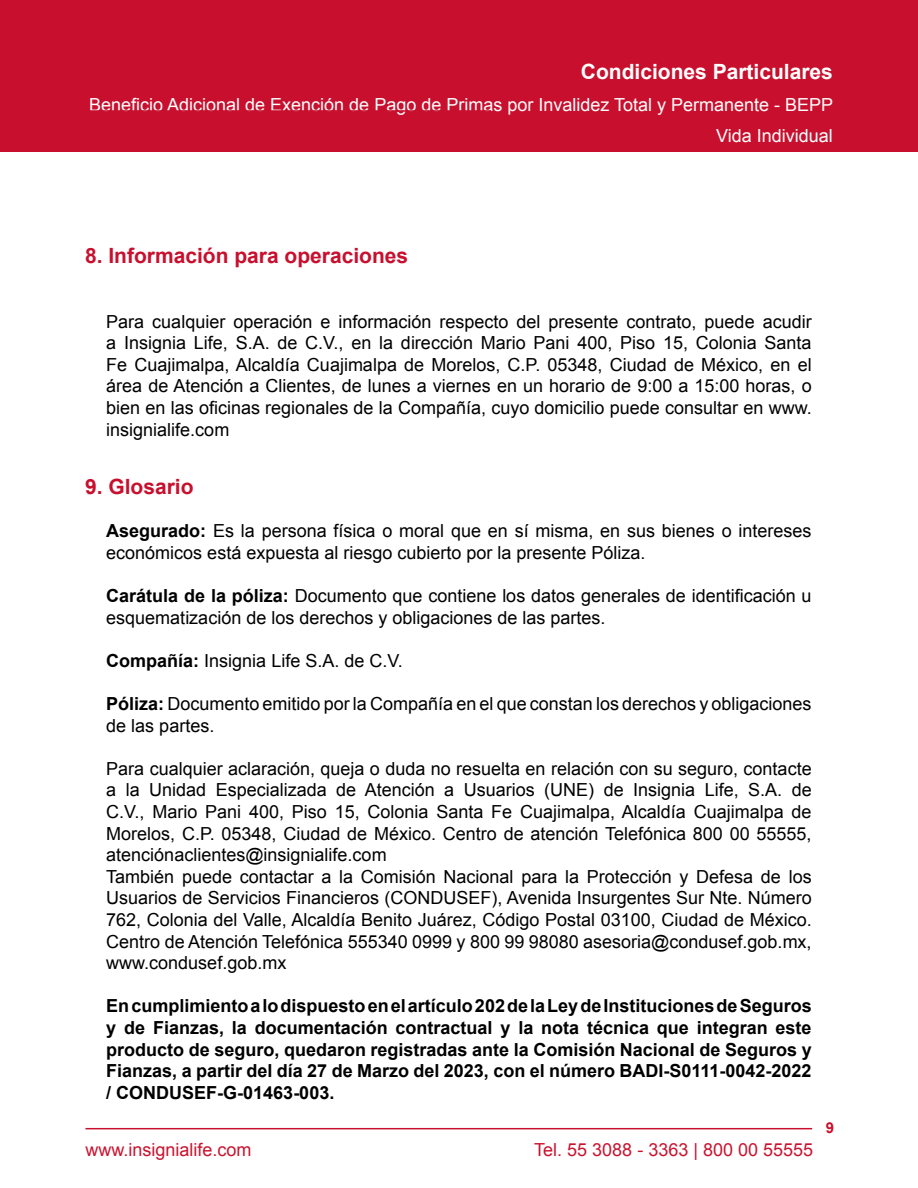
<style>
.page{position:relative;width:918px;height:1188px;background:#fff}
.page>*{position:absolute;margin:0;border:0;box-sizing:border-box;transform-origin:0 0}
.t1{font:700 21px "Arial";color:#c8102e}
.t2{font:700 21px "Arial";color:#fff}
.t3{font:18px/21.6px "Arial";color:#000}
.t4{font:700 18px/21.6px "Arial";color:#000;text-align:justify}
.t5{font:18px/31.5px "Arial";color:#fff;text-align:right}
.t6{font:18px "Arial";color:#c91430}
.t7{font:700 15px "Arial";color:#c8102e}
.s1{font-weight:700}
</style>
<div class="page">
<div style="left:0;top:0;width:918px;height:152px;background:#c8102e"></div>
<hr style="left:85px;top:1128px;width:727px;height:1px;background:#c8102e">
<p class="t2" style="left:581px;top:58px;width:254px">Condiciones Particulares</p>
<p class="t5" style="left:89px;top:89px;width:746px">Beneficio Adicional de Exención de Pago de Primas por Invalidez Total y Permanente - BEPP<br>Vida Individual</p>
<p class="t1" style="left:85px;top:242px;width:325px">8. Información para operaciones</p>
<p class="t3" style="left:106px;top:311px;width:707px;text-align:justify">Para cualquier operación e información respecto del presente contrato, puede acudir a Insignia Life, S.A. de C.V., en la dirección Mario Pani 400, Piso 15, Colonia Santa Fe Cuajimalpa, Alcaldía Cuajimalpa de Morelos, C.P. 05348, Ciudad de México, en el área de Atención a Clientes, de lunes a viernes en un horario de 9:00 a 15:00 horas, o bien en las oficinas regionales de la Compañía, cuyo domicilio puede consultar en www. insignialife.com</p>
<p class="t1" style="left:85px;top:473px;width:110px">9. Glosario</p>
<p class="t3" style="left:106px;top:520px;width:707px"><span class="s1">Asegurado:</span> Es la persona física o moral que en sí misma, en sus bienes o intereses económicos está expuesta al riesgo cubierto por la presente Póliza.</p>
<p class="t3" style="left:106px;top:585px;width:707px"><span class="s1">Carátula de la póliza:</span> Documento que contiene los datos generales de identificación u esquematización de los derechos y obligaciones de las partes.</p>
<p class="t3" style="left:106px;top:650px;width:298px"><span class="s1">Compañía:</span> Insignia Life S.A. de C.V.</p>
<p class="t3" style="left:106px;top:693px;width:707px"><span class="s1">Póliza:</span> Documento emitido por la Compañía en el que constan los derechos y obligaciones de las partes.</p>
<p class="t3" style="left:106px;top:758px;width:707px">Para cualquier aclaración, queja o duda no resuelta en relación con su seguro, contacte a la Unidad Especializada de Atención a Usuarios (UNE) de Insignia Life, S.A. de C.V., Mario Pani 400, Piso 15, Colonia Santa Fe Cuajimalpa, Alcaldía Cuajimalpa de Morelos, C.P. 05348, Ciudad de México. Centro de atención Telefónica 800 00 55555, atenciónaclientes@insignialife.com<br>También puede contactar a la Comisión Nacional para la Protección y Defesa de los Usuarios de Servicios Financieros (CONDUSEF), Avenida Insurgentes Sur Nte. Número 762, Colonia del Valle, Alcaldía Benito Juárez, Código Postal 03100, Ciudad de México.<br>Centro de Atención Telefónica 555340 0999 y 800 99 98080 asesoria@condusef.gob.mx, www.condusef.gob.mx</p>
<p class="t4" style="left:106px;top:996px;width:707px">En cumplimiento a lo dispuesto en el artículo 202 de la Ley de Instituciones de Seguros y de Fianzas, la documentación contractual y la nota técnica que integran este producto de seguro, quedaron registradas ante la Comisión Nacional de Seguros y Fianzas, a partir del día 27 de Marzo del 2023, con el número BADI-S0111-0042-2022 / CONDUSEF-G-01463-003.</p>
<p class="t6" style="left:85px;top:1138px;width:168px">www.insignialife.com</p>
<p class="t6" style="left:534px;top:1138px;width:280px">Tel. 55 3088 - 3363 | 800 00 55555</p>
<p class="t7" style="left:826px;top:1118px;width:10px">9</p>
</div>
